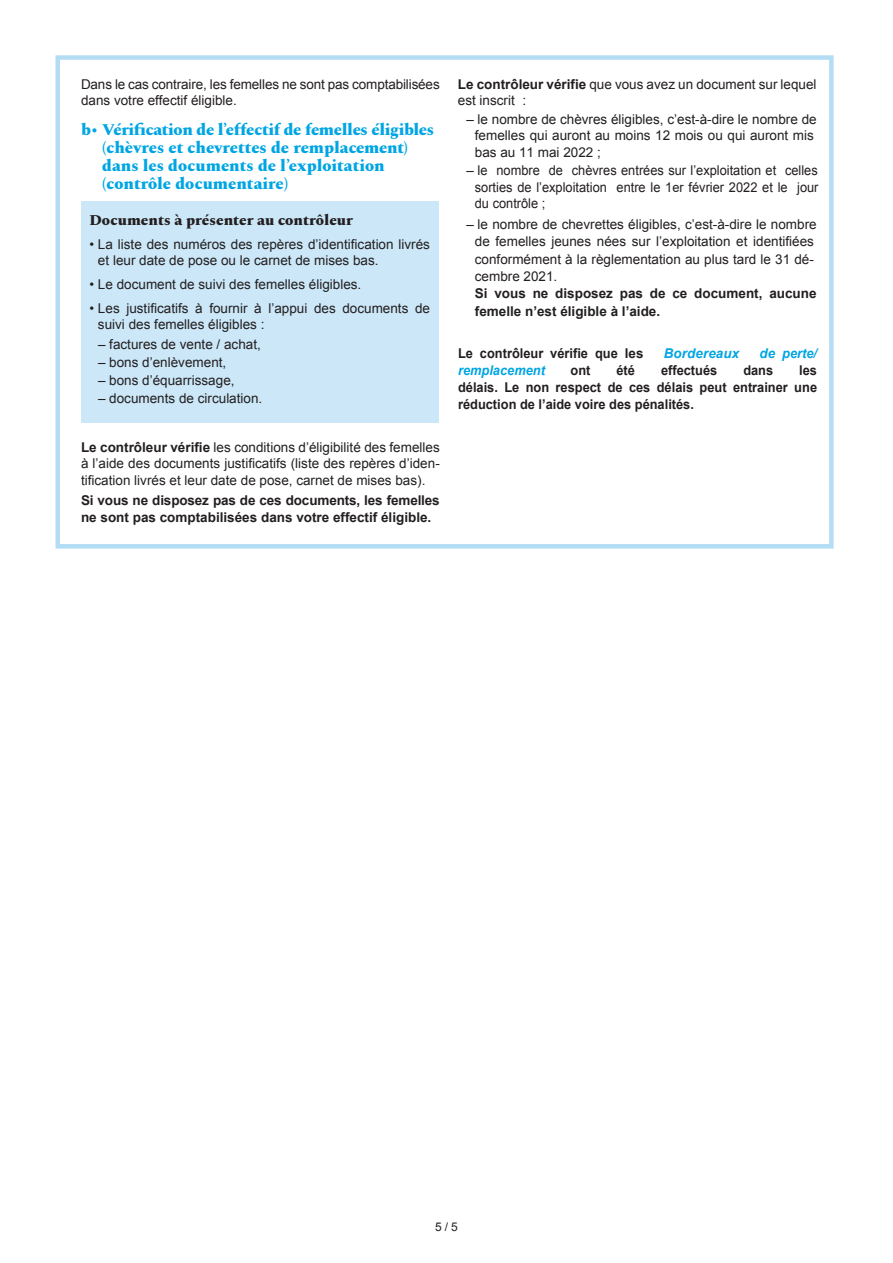
<style>
.page{position:relative;width:893px;height:1263px;background:#fff}
.page>*{position:absolute;margin:0;border:0;box-sizing:border-box;transform-origin:0 0}
.t1{font:800 16.5px/18px "Spectral";color:#00a5e3}
.t2{font:800 15px "Spectral";color:#231f20}
.t3{font:13.5px/16.5px "Arial";color:#231f20}
.t4{font:700 13.5px/17.1px "Arial";color:#231f20;text-align:justify;scale:.95 1}
.t5{font:700 13.5px/16.5px "Arial";color:#231f20}
.t6{font:italic 700 13.5px "Arial";color:#00a5e3}
.t7{font:italic 700 13.5px "Arial";color:#00a5e3;scale:.95 1}
.t8{font:12px "Arial";color:#231f20}
.s1{font-weight:700}
.s2{font-style:inherit}
</style>
<div class="page">
<div style="left:55px;top:55px;width:779px;height:494px;border:4px solid #b3ddf5"></div>
<div style="left:81px;top:201px;width:358px;height:221px;background:#cbe7f8"></div>
<p class="t3" style="left:81px;top:76px;width:360px">Dans le cas contraire, les femelles ne sont pas comptabilisées dans votre effectif éligible.</p>
<p class="t1" style="left:102px;top:119px;width:333px;text-indent:-21px">b• Vérification de l’effectif de femelles éligibles (chèvres et chevrettes de remplacement) dans les documents de l’exploitation (contrôle documentaire)</p>
<p class="t2" style="left:90px;top:209px;width:265px">Documents à présenter au contrôleur</p>
<p class="t3" style="left:98px;top:237px;width:334px;line-height:15.8px;text-indent:-8px">• La liste des numéros des repères d’identification livrés et leur date de pose ou le carnet de mises bas.</p>
<p class="t3" style="left:90px;top:276px;width:273px">• Le document de suivi des femelles éligibles.</p>
<p class="t3" style="left:98px;top:301px;width:334px;line-height:15.8px;text-indent:-8px">• Les justificatifs à fournir à l’appui des documents de suivi des femelles éligibles :</p>
<p class="t3" style="left:98px;top:336px;width:164px">– factures de vente / achat,</p>
<p class="t3" style="left:98px;top:354px;width:130px">– bons d’enlèvement,</p>
<p class="t3" style="left:98px;top:372px;width:138px">– bons d’équarrissage,</p>
<p class="t3" style="left:98px;top:391px;width:166px">– documents de circulation.</p>
<p class="t3" style="left:81px;top:439px;width:360px;text-align:justify"><span class="s1">Le contrôleur vérifie</span> les conditions d’éligibilité des femelles à l’aide des documents justificatifs (liste des repères d’iden&shy;tification livrés et leur date de pose, carnet de mises bas).</p>
<p class="t5" style="left:81px;top:493px;width:360px">Si vous ne disposez pas de ces documents, les femelles ne sont pas comptabilisées dans votre effectif éligible.</p>
<p class="t3" style="left:458px;top:76px;width:360px"><span class="s1">Le contrôleur vérifie</span> que vous avez un document sur lequel est inscrit :</p>
<p class="t3" style="left:475px;top:111px;width:343px;text-indent:-9px">– le nombre de chèvres éligibles, c’est-à-dire le nombre de femelles qui auront au moins 12 mois ou qui auront mis bas au 1<span class="s2">1</span> mai 202<span class="s2">2</span> ;</p>
<p class="t3" style="left:475px;top:162px;width:345px;text-align:justify;text-indent:-9px">– le nombre de chèvres entrées sur l’exploitation et celles sorties de l’exploitation entre le <span class="s2">1er</span> février 202<span class="s2">2</span> et le jour du contrôle ;</p>
<p class="t3" style="left:475px;top:216px;width:343px;line-height:17.4px;text-indent:-9px">– le nombre de chevrettes éligibles, c’est-à-dire le nombre de femelles jeunes nées sur l’exploitation et identifiées conformément à la règlementation au plus tard le 31 dé&shy;cembre 202<span class="s2">1</span>.<br><span class="s1">Si vous ne disposez pas de ce document, aucune femelle n’est éligible à l’aide.</span></p>
<p class="t4" style="left:458px;top:345px;width:197px">Le contrôleur vérifie que les</p>
<p class="t6" style="left:664px;top:344px;width:77px">Bordereaux</p>
<p class="t6" style="left:759px;top:344px;width:59px">de perte/</p>
<p class="t7" style="left:458px;top:361px;width:93px">remplacement</p>
<p class="t4" style="left:570px;top:362px;width:22px">ont</p>
<p class="t4" style="left:616px;top:362px;width:21px">été</p>
<p class="t4" style="left:661px;top:362px;width:61px">effectués</p>
<p class="t4" style="left:743px;top:362px;width:33px">dans</p>
<p class="t4" style="left:458px;top:362px;width:379px;text-indent:341px">les délais. Le non respect de ces délais peut entrainer une réduction de l’aide voire des pénalités.</p>
<p class="t8" style="left:435px;top:1219px;width:24px">5 / 5</p>
</div>
